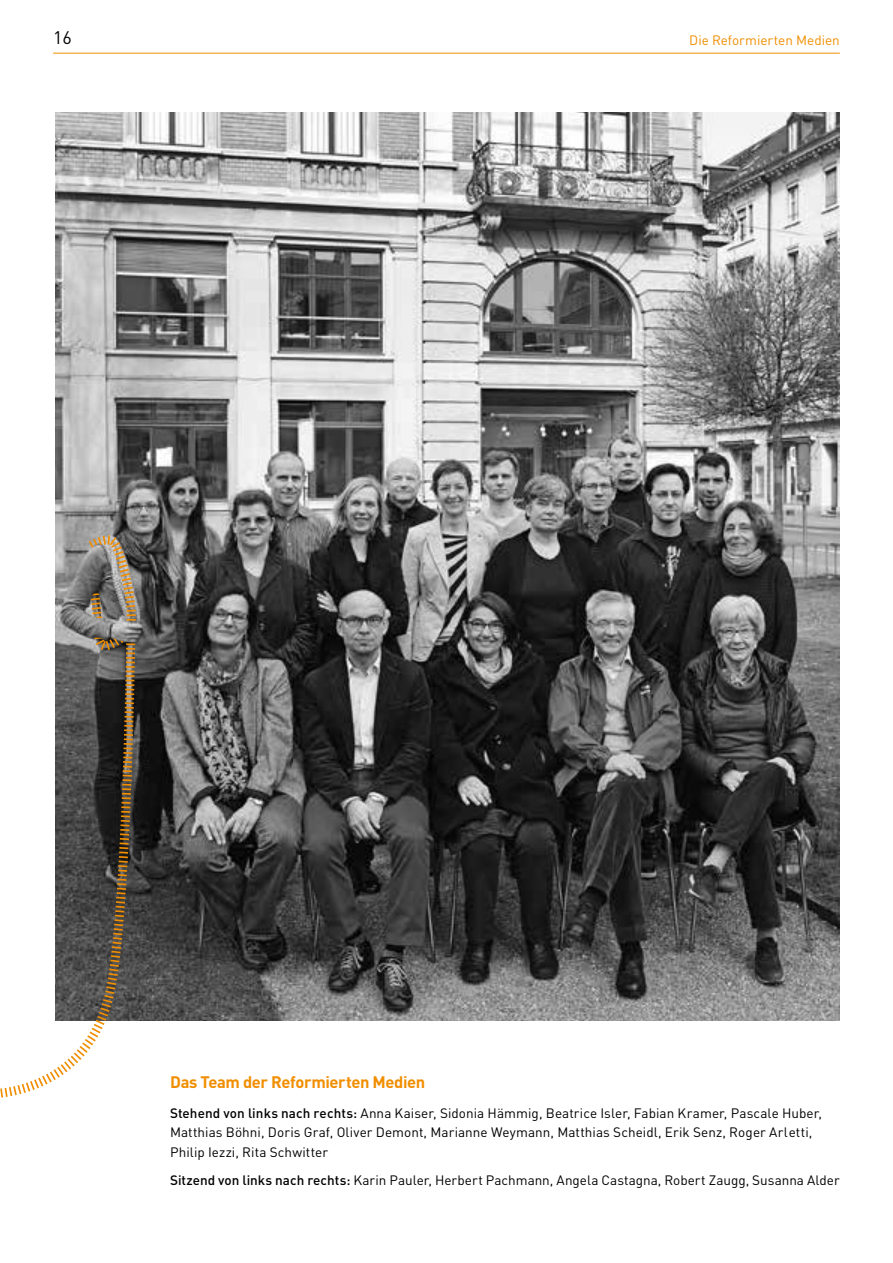
<style>
.page{position:relative;width:893px;height:1263px;background:#fff}
.page>*{position:absolute;margin:0;border:0;box-sizing:border-box;transform-origin:0 0}
.t1{font:18px "DI Nref";color:#000}
.t2{font:700 16.5px "DI Nref";letter-spacing:-.025em;color:#f18e00}
.t3{font:13.5px/19.5px "DI Nref";letter-spacing:.005em;color:#000}
.t4{font:13.5px "DI Nref";color:#f18e00}
.s1{font-weight:500}
</style>
<div class="page">
<hr style="left:53px;top:53px;width:787px;height:1px;background:#f18e00">
<img style="left:55px;top:113px;width:785px;height:907px">
<svg style="left:0;top:638px;width:137px;height:460px"></svg>
<svg style="left:87px;top:534px;width:50px;height:118px"></svg>
<img style="left:70px;top:545px;width:78px;height:97px">
<h1 class="t1" style="left:53px;top:27px;width:20px">16</h1>
<p class="t4" style="left:689px;top:32px;width:152px">Die Reformierten Medien</p>
<p class="t2" style="left:170px;top:1071px;width:257px">Das Team der Reformierten Medien</p>
<p class="t3" style="left:170px;top:1103px;width:653px"><span class="s1">Stehend von links nach rechts:</span> Anna Kaiser, Sidonia Hämmig, Beatrice Isler, Fabian Kramer, Pascale Huber,<br>Matthias Böhni, Doris Graf, Oliver Demont, Marianne Weymann, Matthias Scheidl, Erik Senz, Roger Arl etti,<br>Philip Iezzi, Rita Schwitter</p>
<p class="t3" style="left:170px;top:1170px;width:671px"><span class="s1">Sitzend von links nach rechts:</span> Karin Pauler, Herbert Pachmann, Angela Castagna, Robert Zaugg, Susanna Alder</p>
</div>
